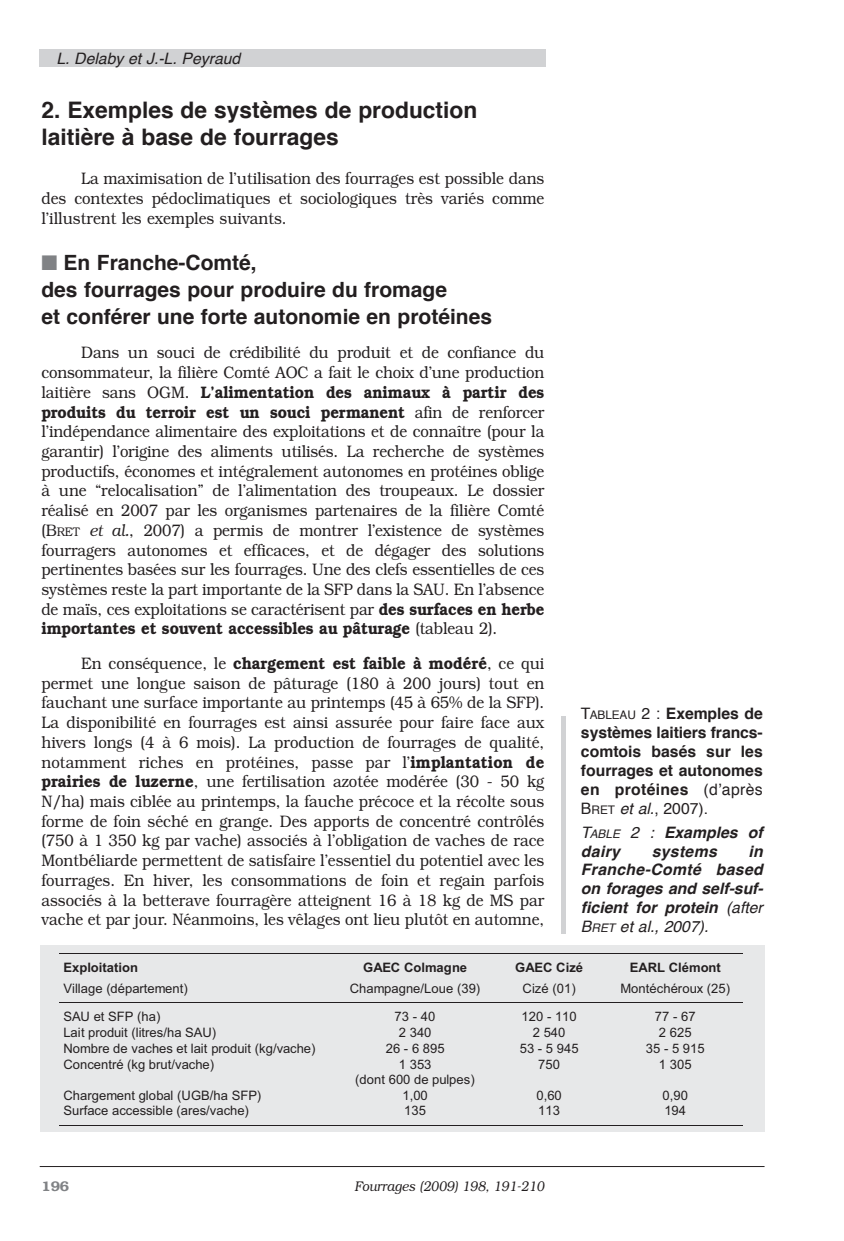
<style>
.page{position:relative;width:844px;height:1241px;background:#fff}
.page>*{position:absolute;margin:0;border:0;box-sizing:border-box;transform-origin:0 0}
.t1{font:700 22.75px/26.8px "Helvetica";color:#231f20}
.t2{font:700 21px/26.8px "Helvetica";color:#231f20}
.t3{font:300 16.62px/19.8px "Bookman";color:#231f20;text-align:justify;scale:.9 1}
.t4{font:700 15.75px/18.9px "Helvetica";color:#231f20;text-align:justify}
.t5{font:italic 700 15.75px/18.9px "Helvetica";color:#231f20}
.t6{font:italic 15.75px "Helvetica";color:#231f20}
.t7{font:italic 700 15.75px "Helvetica";letter-spacing:.02em;color:#231f20}
.t8{font:italic 300 14px "Bookman";color:#231f20;scale:.9 1}
.t9{font:600 14px "Bookman";color:#808285}
.t10{font:12.95px/14.9px "Arial";letter-spacing:.005em;color:#231f20;text-align:center}
.t11{font:700 12.95px "Arial";color:#231f20}
.s1{color:#808285}
.s2{font-weight:600}
.s3{font-size:12.42px}
.s4{font-style:italic}
.s5{font-weight:400}
.s6{font-weight:400;font-size:11.9px}
.s7{font-weight:400;font-style:italic}
</style>
<div class="page">
<div style="left:40px;top:50px;width:506px;height:17px;background:#d1d2d4"></div>
<hr style="left:40px;top:1165px;width:724px;height:1px;background:#231f20">
<div style="left:40px;top:944px;width:724px;height:187px;background:#e7e8e9"></div>
<hr style="left:59px;top:952px;width:280px;height:1px;background:#231f20">
<hr style="left:339px;top:952px;width:151px;height:1px;background:#231f20">
<hr style="left:490px;top:952px;width:117px;height:1px;background:#231f20">
<hr style="left:607px;top:952px;width:135px;height:1px;background:#231f20">
<hr style="left:59px;top:1001px;width:280px;height:1px;background:#231f20">
<hr style="left:339px;top:1001px;width:151px;height:1px;background:#231f20">
<hr style="left:490px;top:1001px;width:117px;height:1px;background:#231f20">
<hr style="left:607px;top:1001px;width:135px;height:1px;background:#231f20">
<hr style="left:59px;top:1124px;width:280px;height:1px;background:#231f20">
<hr style="left:339px;top:1124px;width:151px;height:1px;background:#231f20">
<hr style="left:490px;top:1124px;width:117px;height:1px;background:#231f20">
<hr style="left:607px;top:1124px;width:135px;height:1px;background:#231f20">
<div style="left:561px;top:715px;width:5px;height:218px;background:#d1d2d4"></div>
<p class="t6" style="left:56px;top:52px;width:187px">l. delaby et J.-l. Peyraud</p>
<h1 class="t1" style="left:41px;top:98px;width:437px">2. Exemples de systèmes de production laitière à base de fourrages</h1>
<p class="t3" style="left:41px;top:169px;width:560px;text-indent:40px">La maximisation de l’utilisation des fourrages est possible dans des contextes pédoclimatiques et sociologiques très variés comme l’illustrent les exemples suivants.</p>
<p class="t2" style="left:41px;top:251px;width:452px"><span class="s1">■</span> En Franche-Comté,<br>des fourrages pour produire du fromage<br>et conférer une forte autonomie en protéines</p>
<p class="t3" style="left:41px;top:343px;width:560px;text-indent:40px">Dans un souci de crédibilité du produit et de confiance du consommateur, la filière Comté AOC a fait le choix d’une production laitière sans OGM. <span class="s2">L’alimentation des animaux à partir des produits du terroir est un souci permanent</span> afin de renforcer l’indépendance alimentaire des exploitations et de connaître (pour la garantir) l’origine des aliments utilisés. La recherche de systèmes productifs, économes et intégralement autonomes en protéines oblige à une “relocalisation” de l’alimentation des troupeaux. Le dossier réalisé en 2007 par les organismes partenaires de la filière Comté (B<span class="s3">RET</span> <span class="s4">et al.</span>, 2007) a permis de montrer l’existence de systèmes fourragers autonomes et efficaces, et de dégager des solutions pertinentes basées sur les fourrages. Une des clefs essentielles de ces systèmes reste la part importante de la SFP dans la SAU. En l’absence de maïs, ces exploitations se caractérisent par <span class="s2">des surfaces en herbe importantes et souvent accessibles au pâturage</span> (tableau 2).</p>
<p class="t3" style="left:41px;top:653px;width:560px;text-indent:40px">En conséquence, le <span class="s2">chargement est faible à modéré</span>, ce qui permet une longue saison de pâturage (180 à 200 jours) tout en fauchant une surface importante au printemps (45 à 65% de la SFP).<br>La disponibilité en fourrages est ainsi assurée pour faire face aux hivers longs (4 à 6 mois). La production de fourrages de qualité, notamment riches en protéines, passe par l’<span class="s2">implantation de prairies de luzerne</span>, une fertilisation azotée modérée (30 - 50 kg N/ha) mais ciblée au printemps, la fauche précoce et la récolte sous forme de foin séché en grange. Des apports de concentré contrôlés (750 à 1 350 kg par vache) associés à l’obligation de vaches de race Montbéliarde permettent de satisfaire l’essentiel du potentiel avec les fourrages. En hiver, les consommations de foin et regain parfois associés à la betterave fourragère atteignent 16 à 18 kg de MS par vache et par jour. Néanmoins, les vêlages ont lieu plutôt en automne,</p>
<p class="t4" style="left:581px;top:705px;width:183px"><span class="s5">T</span><span class="s6">ABLeAU</span> <span class="s5">2 :</span> Exemples de systèmes laitiers francs&shy;comtois basés sur les fourrages et autonomes en protéines <span class="s5">(d’après B</span><span class="s6">ReT</span> <span class="s7">et al.</span><span class="s5">, 2007).</span></p>
<p class="t5" style="left:581px;top:823px;width:183px"><span class="s5">t</span><span class="s6">able</span> <span class="s5">2 :</span> Examples of dairy</p>
<p class="t5" style="left:581px;top:842px;width:185px;text-indent:167px">in<br>Franche-Comté based on forages and self-suf&shy;ficient for protein <span class="s5">(after b</span><span class="s6">ret</span> <span class="s5">et al., 2007).</span></p>
<p class="t7" style="left:651px;top:844px;width:67px">systems</p>
<p class="t11" style="left:63px;top:958px;width:76px">Exploitation</p>
<p class="t11" style="left:363px;top:958px;width:105px">GAEC Colmagne</p>
<p class="t11" style="left:515px;top:958px;width:69px">GAEC Cizé</p>
<p class="t11" style="left:629px;top:958px;width:93px">EARL Clémont</p>
<p class="t10" style="left:63px;top:980px;width:126px">Village (département)</p>
<p class="t10" style="left:350px;top:980px;width:132px">Champagne/Loue (39)</p>
<p class="t10" style="left:522px;top:980px;width:55px">Cizé (01)</p>
<p class="t10" style="left:620px;top:980px;width:111px">Montéchéroux (25)</p>
<p class="t10" style="left:63px;top:1009px;width:98px">SAU et SFP (ha)</p>
<p class="t10" style="left:394px;top:1009px;width:42px">73 - 40</p>
<p class="t10" style="left:521px;top:1009px;width:57px">120 - 110</p>
<p class="t10" style="left:654px;top:1009px;width:42px">77 - 67</p>
<p class="t10" style="left:63px;top:1025px;width:154px">Lait produit (litres/ha SAU)</p>
<p class="t10" style="left:398px;top:1025px;width:34px">2 340</p>
<p class="t10" style="left:532px;top:1025px;width:34px">2 540</p>
<p class="t10" style="left:658px;top:1025px;width:34px">2 625</p>
<p class="t10" style="left:63px;top:1041px;width:253px">Nombre de vaches et lait produit (kg/vache)</p>
<p class="t10" style="left:385px;top:1041px;width:60px">26 - 6 895</p>
<p class="t10" style="left:519px;top:1041px;width:60px">53 - 5 945</p>
<p class="t10" style="left:645px;top:1041px;width:60px">35 - 5 915</p>
<p class="t10" style="left:63px;top:1057px;width:152px">Concentré (kg brut/vache)</p>
<p class="t10" style="left:355px;top:1057px;width:121px">1 353<br>(dont 600 de pulpes)</p>
<p class="t10" style="left:538px;top:1057px;width:23px">750</p>
<p class="t10" style="left:658px;top:1057px;width:34px">1 305</p>
<p class="t10" style="left:63px;top:1088px;width:199px">Chargement global (UGB/ha SFP)</p>
<p class="t10" style="left:402px;top:1088px;width:27px">1,00</p>
<p class="t10" style="left:536px;top:1088px;width:27px">0,60</p>
<p class="t10" style="left:662px;top:1088px;width:27px">0,90</p>
<p class="t10" style="left:63px;top:1103px;width:187px">Surface accessible (ares/vache)</p>
<p class="t10" style="left:404px;top:1103px;width:23px">135</p>
<p class="t10" style="left:538px;top:1103px;width:23px">113</p>
<p class="t10" style="left:664px;top:1103px;width:23px">194</p>
<p class="t9" style="left:41px;top:1177px;width:29px">196</p>
<p class="t8" style="left:354px;top:1177px;width:212px">Fourrages (2009) 198, 191-210</p>
</div>
